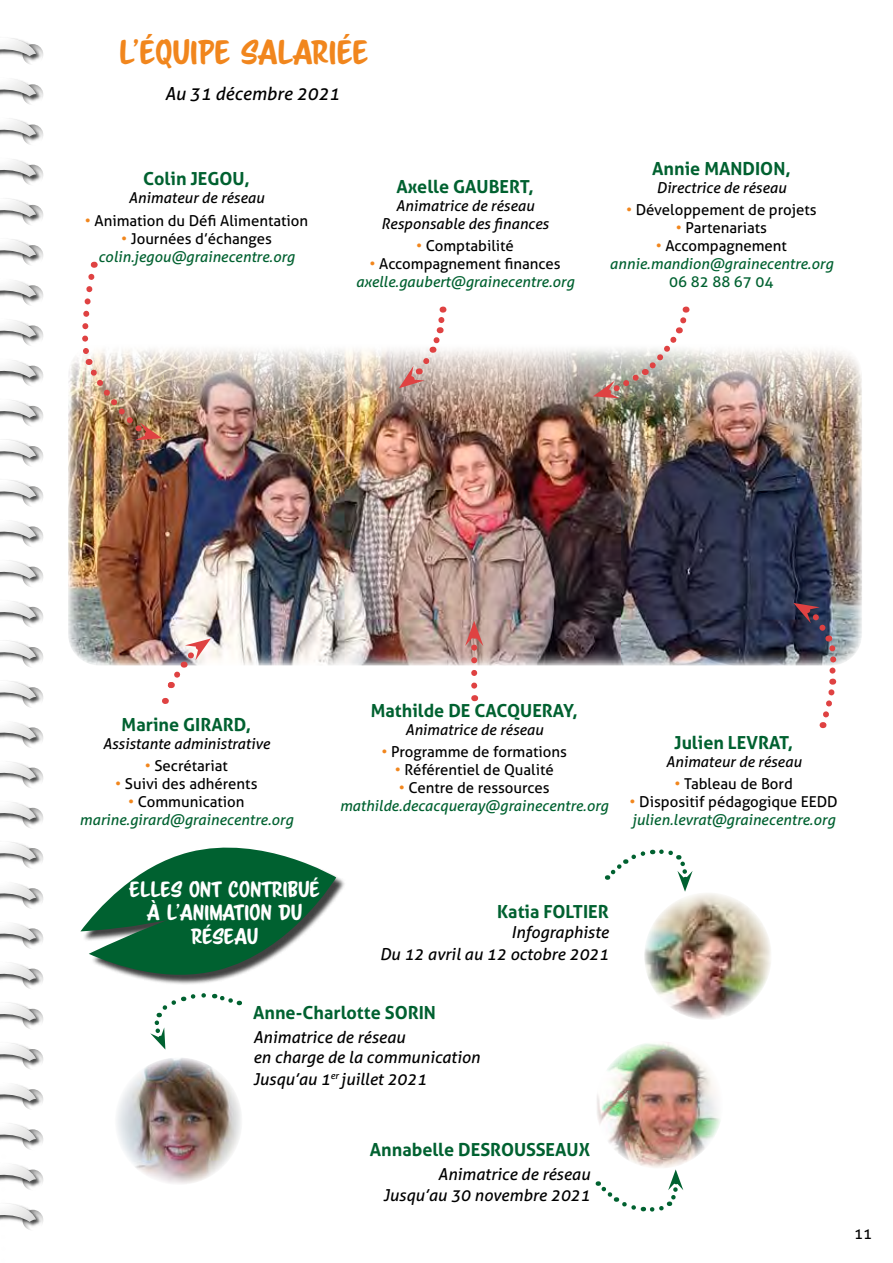
<style>
.page{position:relative;width:893px;height:1263px;background:#fff}
.page>*{position:absolute;margin:0;border:0;box-sizing:border-box;transform-origin:0 0}
.t1{font:30px "Scriptorama Markdown JF";color:#f1861d}
.t2{font:19.5px/23.4px "Scriptorama Markdown JF";color:#fff;text-align:center}
.t3{font:700 18px "Aller";color:#006130}
.t4{font:italic 18px "Aller";color:#000}
.t5{font:italic 16.5px/21.6px "Aller";color:#000;text-align:right}
.t6{font:italic 15px/18px "Aller";color:#006130;text-align:center}
.t7{font:15px "Aller";color:#000}
.t8{font:italic 15px/18px "Aller";color:#000;text-align:center}
.t9{font:15px "Aller";color:#006130}
.s1{color:#f1861d}
.s2{font-style:normal;color:#f1861d}
.s3{font-style:normal;color:#000}
</style>
<div class="page">
<svg style="left:0;top:38px;width:43px;height:26px"></svg>
<svg style="left:0;top:79px;width:43px;height:26px"></svg>
<svg style="left:0;top:119px;width:43px;height:26px"></svg>
<svg style="left:0;top:159px;width:43px;height:26px"></svg>
<svg style="left:0;top:198px;width:43px;height:27px"></svg>
<svg style="left:0;top:239px;width:43px;height:26px"></svg>
<svg style="left:0;top:280px;width:43px;height:25px"></svg>
<svg style="left:0;top:320px;width:43px;height:26px"></svg>
<svg style="left:0;top:360px;width:43px;height:26px"></svg>
<svg style="left:0;top:400px;width:43px;height:26px"></svg>
<svg style="left:0;top:439px;width:43px;height:27px"></svg>
<svg style="left:0;top:480px;width:43px;height:26px"></svg>
<svg style="left:0;top:521px;width:43px;height:26px"></svg>
<svg style="left:0;top:560px;width:43px;height:27px"></svg>
<svg style="left:0;top:601px;width:43px;height:26px"></svg>
<svg style="left:0;top:640px;width:43px;height:27px"></svg>
<svg style="left:0;top:681px;width:43px;height:26px"></svg>
<svg style="left:0;top:722px;width:43px;height:26px"></svg>
<svg style="left:0;top:762px;width:43px;height:26px"></svg>
<svg style="left:0;top:802px;width:43px;height:26px"></svg>
<svg style="left:0;top:842px;width:43px;height:26px"></svg>
<svg style="left:0;top:883px;width:43px;height:25px"></svg>
<svg style="left:0;top:923px;width:43px;height:26px"></svg>
<svg style="left:0;top:963px;width:43px;height:26px"></svg>
<svg style="left:0;top:1002px;width:43px;height:27px"></svg>
<svg style="left:0;top:1043px;width:43px;height:26px"></svg>
<img style="left:68px;top:349px;width:794px;height:316px">
<svg style="left:593px;top:307px;width:98px;height:91px"></svg>
<img style="left:82px;top:262px;width:80px;height:178px">
<svg style="left:399px;top:307px;width:49px;height:81px"></svg>
<svg style="left:793px;top:603px;width:46px;height:125px"></svg>
<svg style="left:159px;top:638px;width:52px;height:66px"></svg>
<svg style="left:465px;top:621px;width:18px;height:65px"></svg>
<div style="left:82px;top:849px;width:264px;height:136px;background:#000;opacity:.75"></div>
<svg style="left:80px;top:847px;width:256px;height:136px"></svg>
<img style="left:115px;top:1057px;width:127px;height:128px;border-radius:64px">
<img style="left:596px;top:1041px;width:127px;height:128px;border-radius:64px">
<img style="left:644px;top:892px;width:128px;height:128px;border-radius:64px">
<svg style="left:597px;top:1169px;width:86px;height:43px"></svg>
<svg style="left:607px;top:849px;width:86px;height:43px"></svg>
<svg style="left:150px;top:993px;width:90px;height:56px"></svg>
<svg style="left:0;top:1084px;width:43px;height:146px"></svg>
<h1 class="t1" style="left:119px;top:33px;width:251px">L’ÉQUIPE SALARIÉE</h1>
<p class="t4" style="left:165px;top:83px;width:176px">Au 31 décembre 2021</p>
<p class="t3" style="left:143px;top:168px;width:108px">Colin JEGOU,</p>
<p class="t8" style="left:129px;top:189px;width:137px">Animateur de réseau</p>
<p class="t7" style="left:85px;top:211px;width:225px"><span class="s1">•</span> Animation du Défi Alimentation</p>
<p class="t6" style="left:98px;top:229px;width:198px"><span class="s2">•</span> <span class="s3">Journées d’échanges </span>colin.jegou@grainecentre.org</p>
<p class="t3" style="left:396px;top:176px;width:139px">Axelle GAUBERT,</p>
<p class="t8" style="left:381px;top:197px;width:169px">Animatrice de réseau<br>Responsable des finances</p>
<p class="t7" style="left:416px;top:237px;width:99px"><span class="s1">•</span> Comptabilité</p>
<p class="t6" style="left:356px;top:255px;width:220px"><span class="s2">•</span> <span class="s3">Accompagnement finances </span>axelle.gaubert@grainecentre.org</p>
<p class="t3" style="left:652px;top:158px;width:140px">Annie MANDION,</p>
<p class="t8" style="left:656px;top:179px;width:131px">Directrice de réseau</p>
<p class="t7" style="left:626px;top:201px;width:192px"><span class="s1">•</span> Développement de projets</p>
<p class="t7" style="left:676px;top:219px;width:93px"><span class="s1">•</span> Partenariats</p>
<p class="t6" style="left:609px;top:237px;width:225px"><span class="s2">•</span> <span class="s3">Accompagnement </span>annie.mandion@grainecentre.org</p>
<p class="t9" style="left:669px;top:273px;width:106px">06 82 88 67 04</p>
<p class="t3" style="left:122px;top:713px;width:131px">Marine GIRARD,</p>
<p class="t8" style="left:103px;top:735px;width:169px">Assistante administrative</p>
<p class="t7" style="left:145px;top:757px;width:85px"><span class="s1">•</span> Secrétariat</p>
<p class="t7" style="left:115px;top:775px;width:144px"><span class="s1">•</span> Suivi des adhérents</p>
<p class="t6" style="left:79px;top:793px;width:215px"><span class="s2">•</span> <span class="s3">Communication </span>marine.girard@grainecentre.org</p>
<h2 class="t2" style="left:130px;top:878px;width:192px">ELLES ONT CONTRIBUÉ<br>À L’ANIMATION DU<br>RÉSEAU</h2>
<p class="t3" style="left:371px;top:700px;width:208px">Mathilde DE CACQUERAY,</p>
<p class="t8" style="left:405px;top:721px;width:140px">Animatrice de réseau</p>
<p class="t7" style="left:381px;top:743px;width:187px"><span class="s1">•</span> Programme de formations</p>
<p class="t7" style="left:395px;top:761px;width:161px"><span class="s1">•</span> Référentiel de Qualité</p>
<p class="t6" style="left:340px;top:779px;width:270px"><span class="s2">•</span> <span class="s3">Centre de ressources </span>mathilde.decacqueray@grainecentre.org</p>
<p class="t3" style="left:497px;top:901px;width:113px">Katia FOLTIER</p>
<p class="t5" style="left:380px;top:921px;width:231px">Infographiste<br>Du 12 avril au 12 octobre 2021</p>
<p class="t3" style="left:253px;top:1002px;width:184px">Anne-Charlotte SORIN</p>
<p class="t5" style="left:253px;top:1027px;width:229px;line-height:19.8px;text-align:left">Animatrice de réseau<br>en charge de la communication</p>
<p class="t5" style="left:253px;top:1068px;width:175px">Jusqu’au 1<sup>er</sup> juillet 2021</p>
<p class="t3" style="left:370px;top:1138px;width:222px">Annabelle DESROUSSEAUX</p>
<p class="t5" style="left:383px;top:1163px;width:208px">Animatrice de réseau<br>Jusqu’au 30 novembre 2021</p>
<p class="t3" style="left:674px;top:731px;width:120px">Julien LEVRAT,</p>
<p class="t8" style="left:666px;top:753px;width:137px">Animateur de réseau</p>
<p class="t7" style="left:674px;top:775px;width:120px"><span class="s1">•</span> Tableau de Bord</p>
<p class="t6" style="left:630px;top:793px;width:210px;text-align:left"><span class="s2">•</span> <span class="s3">Dispositif pédagogique EEDD </span>julien.levrat@grainecentre.org</p>
<p class="t7" style="left:854px;top:1224px;width:19px">11</p>
</div>
